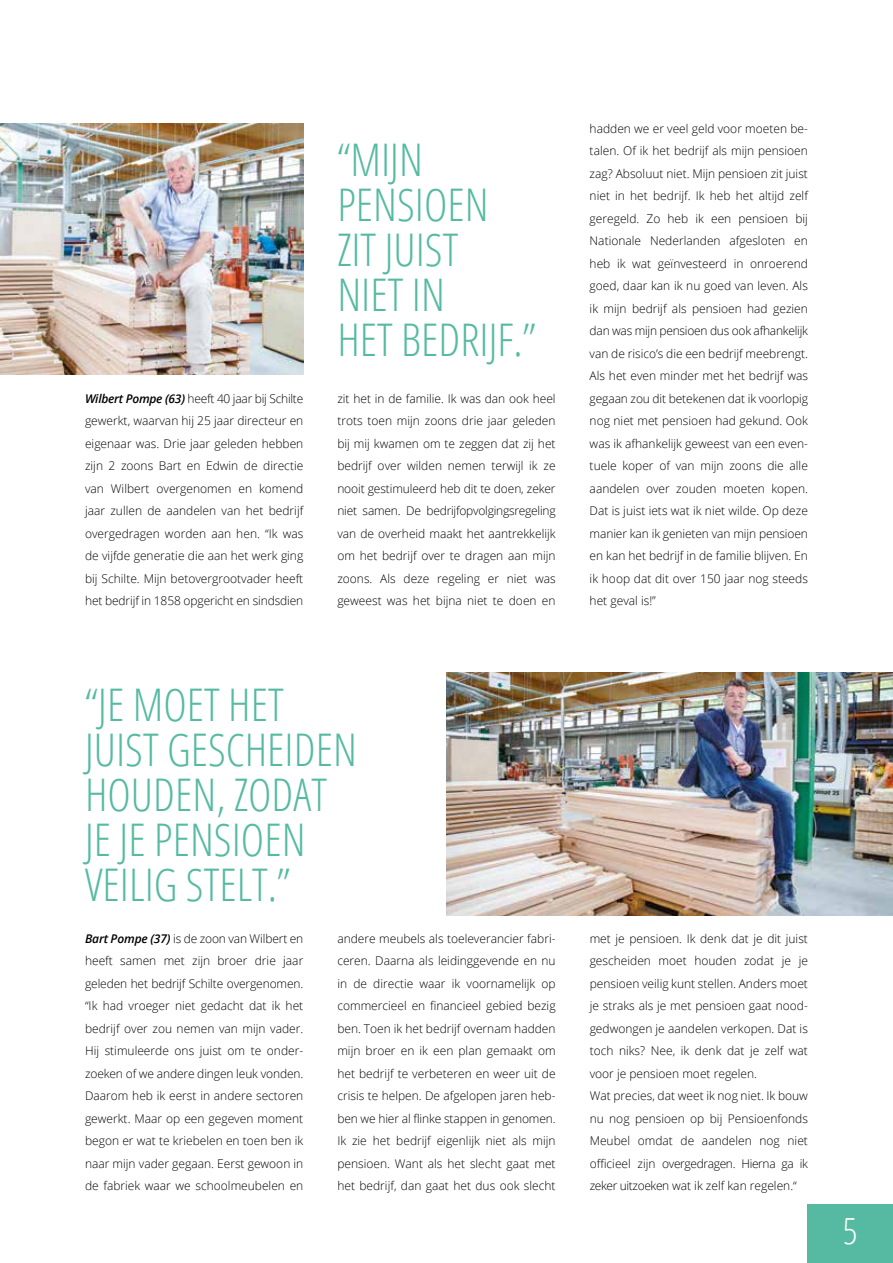
<style>
.page{position:relative;width:893px;height:1263px;background:#fff}
.page>*{position:absolute;margin:0;border:0;box-sizing:border-box;transform-origin:0 0}
.t1{font:300 condensed 45px/45px "Open Sans";color:#56baa2}
.t2{font:300 condensed 36px "Open Sans";color:#fff}
.t3{font:300 12px/22.5px "Open Sans";color:#000;text-align:justify}
.s1{font-weight:600;font-style:italic}
</style>
<div class="page">
<div style="left:808px;top:1204px;width:85px;height:59px;background:#56baa2"></div>
<img style="left:0;top:123px;width:303px;height:251px">
<img style="left:446px;top:673px;width:447px;height:242px">
<h1 class="t1" style="left:337px;top:136px;width:200px">“MIJN<br>PENSIOEN<br>ZIT JUIST<br>NIET IN<br>HET BEDRIJF.”</h1>
<p class="t3" style="left:85px;top:387px;width:220px"><span class="s1">Wilbert Pompe (63)</span> heeft 40 jaar bij Schilte gewerkt, waarvan hij 25 jaar directeur en eigenaar was. Drie jaar geleden hebben zijn 2 zoons Bart en Edwin de directie van Wilbert overgenomen en komend jaar zullen de aandelen van het bedrijf overgedragen worden aan hen. “Ik was de vijfde generatie die aan het werk ging bij Schilte. Mijn betovergrootvader heeft het bedrijf in 1858 opgericht en sindsdien</p>
<p class="t3" style="left:337px;top:387px;width:220px">zit het in de familie. Ik was dan ook heel trots toen mijn zoons drie jaar geleden bij mij kwamen om te zeggen dat zij het bedrijf over wilden nemen terwijl ik ze nooit gestimuleerd heb dit te doen, zeker niet samen. De bedrijfopvolgingsregeling van de overheid maakt het aantrekkelijk om het bedrijf over te dragen aan mijn zoons. Als deze regeling er niet was geweest was het bijna niet te doen en</p>
<h1 class="t1" style="left:85px;top:681px;width:273px">“JE MOET HET<br>JUIST GESCHEIDEN<br>HOUDEN, ZODAT<br>JE JE PENSIOEN<br>VEILIG STELT.”</h1>
<p class="t3" style="left:590px;top:117px;width:220px">hadden we er veel geld voor moeten be&shy;talen. Of ik het bedrijf als mijn pensioen zag? Absoluut niet. Mijn pensioen zit juist niet in het bedrijf. Ik heb het altijd zelf geregeld. Zo heb ik een pensioen bij Nationale Nederlanden afgesloten en heb ik wat geïnvesteerd in onroerend goed, daar kan ik nu goed van leven. Als ik mijn bedrijf als pensioen had gezien dan was mijn pensioen dus ook afhankelijk van de risico’s die een bedrijf meebrengt.<br>Als het even minder met het bedrijf was gegaan zou dit betekenen dat ik voorlopig nog niet met pensioen had gekund. Ook was ik afhankelijk geweest van een even&shy;tuele koper of van mijn zoons die alle aandelen over zouden moeten kopen.<br>Dat is juist iets wat ik niet wilde. Op deze manier kan ik genieten van mijn pensioen en kan het bedrijf in de familie blijven. En ik hoop dat dit over 150 jaar nog steeds het geval is!”</p>
<p class="t3" style="left:85px;top:927px;width:220px"><span class="s1">Bart Pompe (37)</span> is de zoon van Wilbert en heeft samen met zijn broer drie jaar geleden het bedrijf Schilte overgenomen. “Ik had vroeger niet gedacht dat ik het bedrijf over zou nemen van mijn vader.<br>Hij stimuleerde ons juist om te onder&shy;zoeken of we andere dingen leuk vonden.<br>Daarom heb ik eerst in andere sectoren gewerkt. Maar op een gegeven moment begon er wat te kriebelen en toen ben ik naar mijn vader gegaan. Eerst gewoon in de fabriek waar we schoolmeubelen en</p>
<p class="t3" style="left:337px;top:927px;width:220px">andere meubels als toeleverancier fabri&shy;ceren. Daarna als leidinggevende en nu in de directie waar ik voornamelijk op commercieel en financieel gebied bezig ben. Toen ik het bedrijf overnam hadden mijn broer en ik een plan gemaakt om het bedrijf te verbeteren en weer uit de crisis te helpen. De afgelopen jaren heb&shy;ben we hier al flinke stappen in genomen.<br>Ik zie het bedrijf eigenlijk niet als mijn pensioen. Want als het slecht gaat met het bedrijf, dan gaat het dus ook slecht</p>
<p class="t3" style="left:590px;top:927px;width:220px;text-align:left">met je pensioen. Ik denk dat je dit juist gescheiden moet houden zodat je je pensioen veilig kunt stellen. Anders moet je straks als je met pensioen gaat nood&shy;gedwongen je aandelen verkopen. Dat is toch niks? Nee, ik denk dat je zelf wat voor je pensioen moet regelen.<br>Wat precies, dat weet ik nog niet. Ik bouw nu nog pensioen op bij Pensioenfonds Meubel omdat de aandelen nog niet officieel zijn overgedragen. Hierna ga ik zeker uitzoeken wat ik zelf kan regelen.“</p>
<h2 class="t2" style="left:843px;top:1207px;width:16px">5</h2>
</div>
